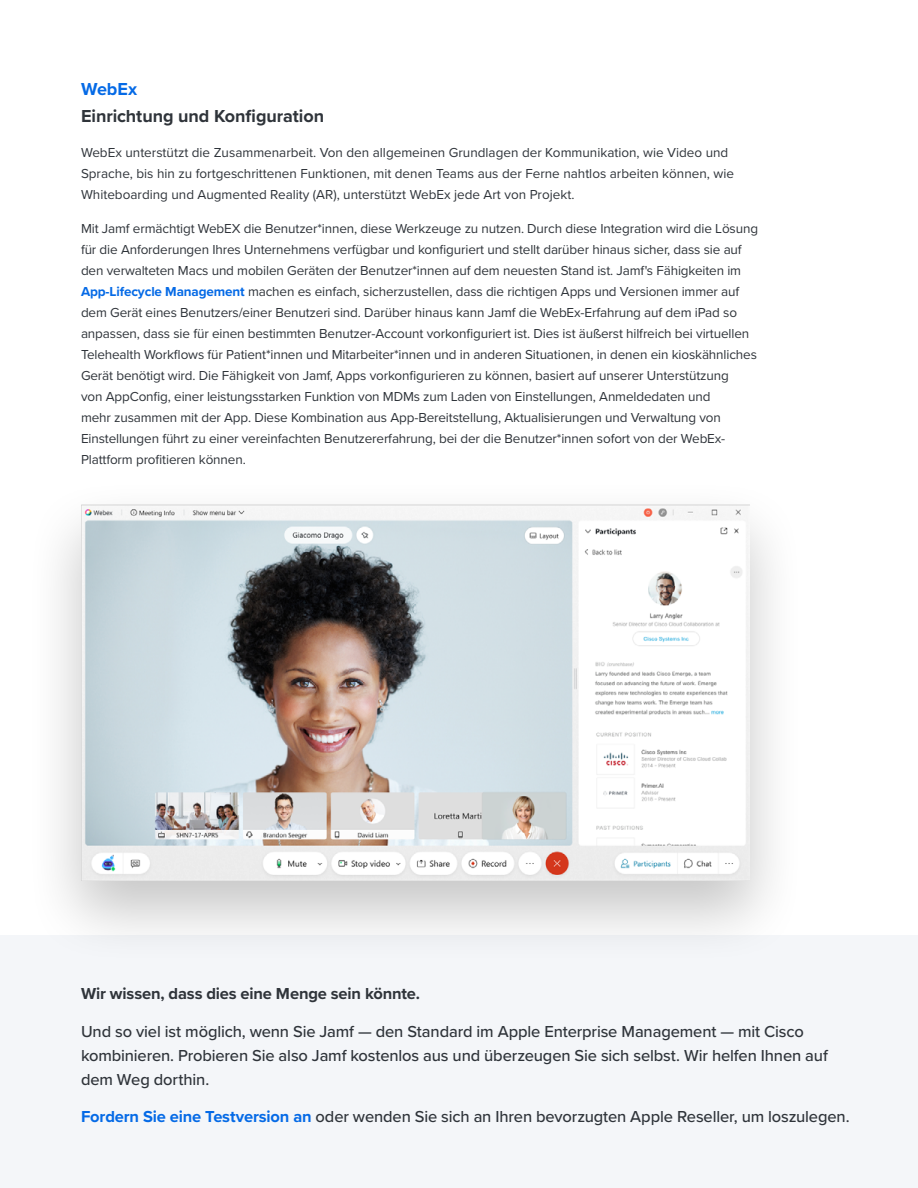
<style>
.page{position:relative;width:918px;height:1188px;background:#fff}
.page>*{position:absolute;margin:0;border:0;box-sizing:border-box;transform-origin:0 0}
.H4_Paragraph_header{font:700 18px/27px "Proxima Nova";letter-spacing:-.005em;color:#2f343a}
.H6_CTA_paragraph-US{font:500 16.5px/24px "Proxima Nova";letter-spacing:-.01em;color:#2f343a}
.H4_Paragraph_header-2{font:700 16.5px "Proxima Nova";letter-spacing:-.01em;color:#2f343a}
.Body_copy-US{font:13.5px/21px "Proxima Nova";letter-spacing:-.01em;color:#2f343a}
.s1{color:#056ae6}
.s2{font-weight:700;color:#056ae6}
</style>
<div class="page">
<div style="left:0;top:935px;width:918px;height:253px;background:#f4f6f9"></div>
<div style="left:25px;top:477px;width:780px;height:489px;background:#000;opacity:.23"></div>
<img style="left:81px;top:504px;width:668px;height:377px">
<h4 class="H4_Paragraph_header" style="left:81px;top:75px;width:245px"><span class="s1">WebEx<br></span>Einrichtung und Konfiguration</h4>
<p class="Body_copy-US" style="left:81px;top:141px;width:655px">WebEx unterstützt die Zusammenarbeit. Von den allgemeinen Grundlagen der Kommunikation, wie Video und<br>Sprache, bis hin zu fortgeschrittenen Funktionen, mit denen Teams aus der Ferne nahtlos arbeiten können, wie<br>Whiteboarding und Augmented Reality (AR), unterstützt WebEx jede Art von Projekt.</p>
<p class="Body_copy-US" style="left:81px;top:218px;width:679px">Mit Jamf ermächtigt WebEX die Benutzer*innen, diese Werkzeuge zu nutzen. Durch diese Integration wird die Lösung für die Anforderungen Ihres Unternehmens verfügbar und konfiguriert und stellt darüber hinaus sicher, dass sie auf den verwalteten Macs und mobilen Geräten der Benutzer*innen auf dem neuesten Stand ist. Jamf's Fähigkeiten im <span class="s2">App-Lifecycle Management</span> machen es einfach, sicherzustellen, dass die richtigen Apps und Versionen immer auf dem Gerät eines Benutzers/einer Benutzeri sind. Darüber hinaus kann Jamf die WebEx-Erfahrung auf dem iPad so anpassen, dass sie für einen bestimmten Benutzer-Account vorkonfiguriert ist. Dies ist äußerst hilfreich bei virtuellen Telehealth Workflows für Patient*innen und Mitarbeiter*innen und in anderen Situationen, in denen ein kioskähnliches Gerät benötigt wird. Die Fähigkeit von Jamf, Apps vorkonfigurieren zu können, basiert auf unserer Unterstützung<br>von AppConfig, einer leistungsstarken Funktion von MDMs zum Laden von Einstellungen, Anmeldedaten und<br>mehr zusammen mit der App. Diese Kombination aus App-Bereitstellung, Aktualisierungen und Verwaltung von Einstellungen führt zu einer vereinfachten Benutzererfahrung, bei der die Benutzer*innen sofort von der WebEx-Plattform profitieren können.</p>
<h4 class="H4_Paragraph_header-2" style="left:81px;top:982px;width:340px">Wir wissen, dass dies eine Menge sein könnte.</h4>
<h6 class="H6_CTA_paragraph-US" style="left:81px;top:1019px;width:748px">Und so viel ist möglich, wenn Sie Jamf — den Standard im Apple Enterprise Management — mit Cisco kombinieren. Probieren Sie also Jamf kostenlos aus und überzeugen Sie sich selbst. Wir helfen Ihnen auf dem Weg dorthin.</h6>
<h6 class="H6_CTA_paragraph-US" style="left:81px;top:1104px;width:770px"><span class="s2">Fordern Sie eine Testversion an</span> oder wenden Sie sich an Ihren bevorzugten Apple Reseller, um loszulegen.</h6>
</div>
